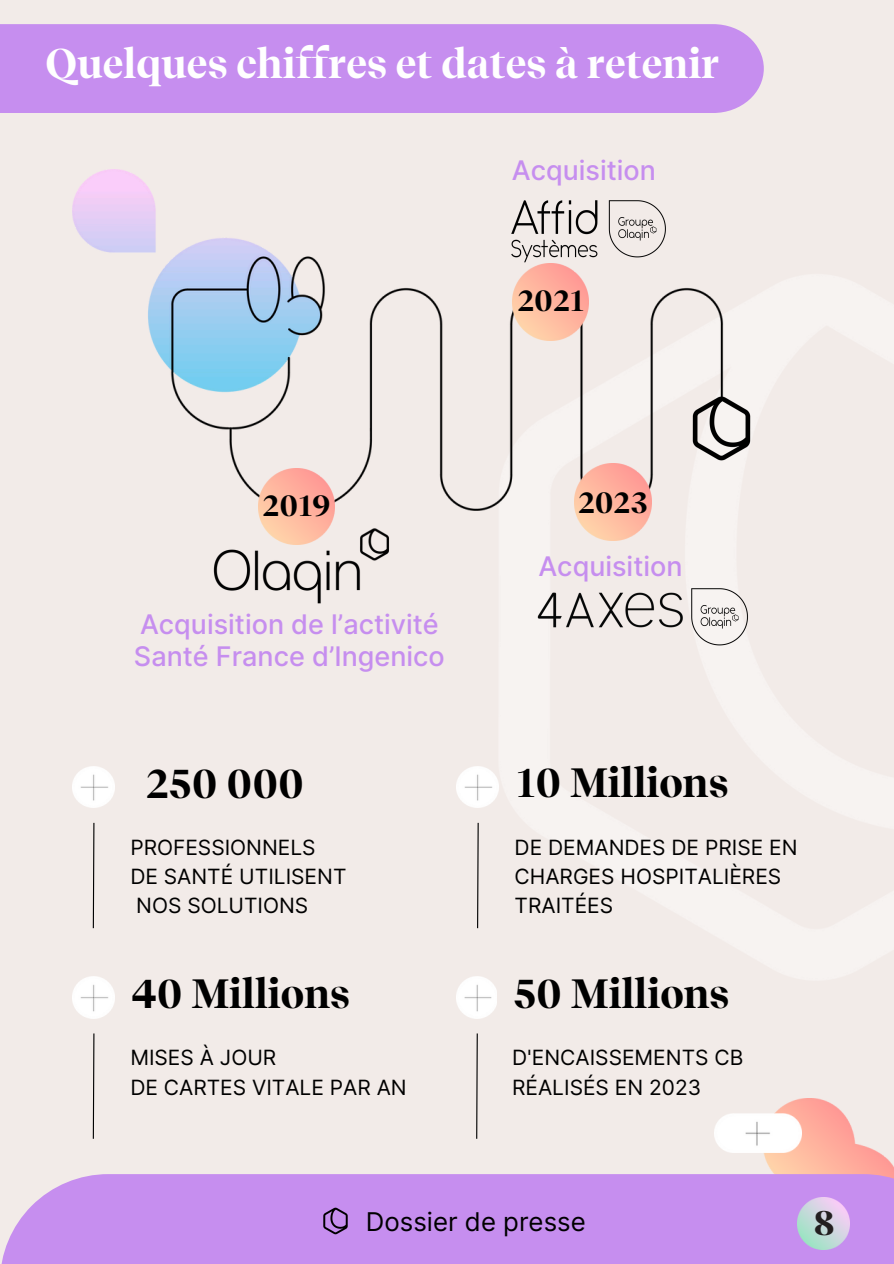
<style>
.page{position:relative;width:894px;height:1264px;background:#fff}
.page>*{position:absolute;margin:0;border:0;box-sizing:border-box;transform-origin:0 0}
.t1{font:700 41.1px "Recife Display";color:#fff}
.t2{font:700 40.8px "Recife Display";color:#000}
.t3{font:700 34.5px "Recife Display";color:#231f20}
.t4{font:700 29.7px "Recife Display";color:#000}
.t5{font:500 27px/31.5px "Inter";color:#c68eef}
.t6{font:25.8px "Inter";color:#000}
.t7{font:21px/29.2px "Inter";color:#000}
</style>
<div class="page">
<div style="left:0;top:0;width:893px;height:1263px;background:#f2ebe8"></div>
<img style="left:763px;top:1098px;width:130px;height:76px">
<div style="left:0;top:1174px;width:893px;height:89px;background:#c68eef"></div>
<img style="left:323px;top:1207px;width:25px;height:28px">
<img style="left:797px;top:1197px;width:52px;height:52px">
<div style="left:0;top:24px;width:763px;height:89px;background:#c68eef"></div>
<img style="left:73px;top:766px;width:41px;height:42px">
<svg style="left:92px;top:822px;width:3px;height:107px"></svg>
<img style="left:73px;top:169px;width:651px;height:341px">
<img style="left:258px;top:468px;width:76px;height:49px">
<img style="left:512px;top:273px;width:76px;height:67px">
<img style="left:574px;top:464px;width:77px;height:67px">
<img style="left:500px;top:186px;width:176px;height:87px">
<img style="left:537px;top:531px;width:146px;height:97px">
<img style="left:691px;top:588px;width:57px;height:58px">
<img style="left:664px;top:372px;width:87px;height:113px">
<img style="left:213px;top:517px;width:176px;height:87px">
<img style="left:714px;top:1112px;width:87px;height:40px">
<img style="left:457px;top:976px;width:39px;height:42px">
<svg style="left:476px;top:1033px;width:2px;height:106px"></svg>
<img style="left:457px;top:766px;width:41px;height:42px">
<svg style="left:477px;top:822px;width:2px;height:107px"></svg>
<img style="left:73px;top:976px;width:41px;height:42px">
<svg style="left:92px;top:1033px;width:3px;height:106px"></svg>
<h2 class="t1" style="left:45px;top:39px;width:675px">Quelques chiffres et dates à retenir</h2>
<h1 class="t5" style="left:511px;top:154px;width:145px">Acquisition</h1>
<p class="t4" style="left:517px;top:283px;width:68px">2021</p>
<p class="t4" style="left:262px;top:487px;width:70px">2019</p>
<p class="t5" style="left:134px;top:608px;width:312px">Acquisition de l’activité<br>Santé France d’Ingenico</p>
<p class="t2" style="left:146px;top:758px;width:160px">250 000</p>
<p class="t7" style="left:130px;top:832px;width:187px">PROFESSIONNELS</p>
<h2 class="t7" style="left:130px;top:861px;width:217px">DE SANTÉ UTILISENT</h2>
<p class="t7" style="left:136px;top:891px;width:173px">NOS SOLUTIONS</p>
<p class="t2" style="left:132px;top:968px;width:219px">40 Millions</p>
<h3 class="t7" style="left:130px;top:1043px;width:147px">MISES À JOUR</h3>
<p class="t7" style="left:130px;top:1072px;width:278px">DE CARTES VITALE PAR AN</p>
<p class="t4" style="left:578px;top:484px;width:71px">2023</p>
<p class="t5" style="left:538px;top:550px;width:145px">Acquisition</p>
<p class="t2" style="left:515px;top:758px;width:214px">10 Millions</p>
<p class="t7" style="left:514px;top:832px;width:284px">DE DEMANDES DE PRISE EN<br>CHARGES HOSPITALIÈRES<br>TRAITÉES</p>
<p class="t2" style="left:513px;top:968px;width:217px">50 Millions</p>
<p class="t7" style="left:512px;top:1043px;width:233px">D'ENCAISSEMENTS CB<br>RÉALISÉS EN 2023</p>
<p class="t6" style="left:366px;top:1205px;width:221px">Dossier de presse</p>
<p class="t3" style="left:813px;top:1202px;width:23px">8</p>
</div>
